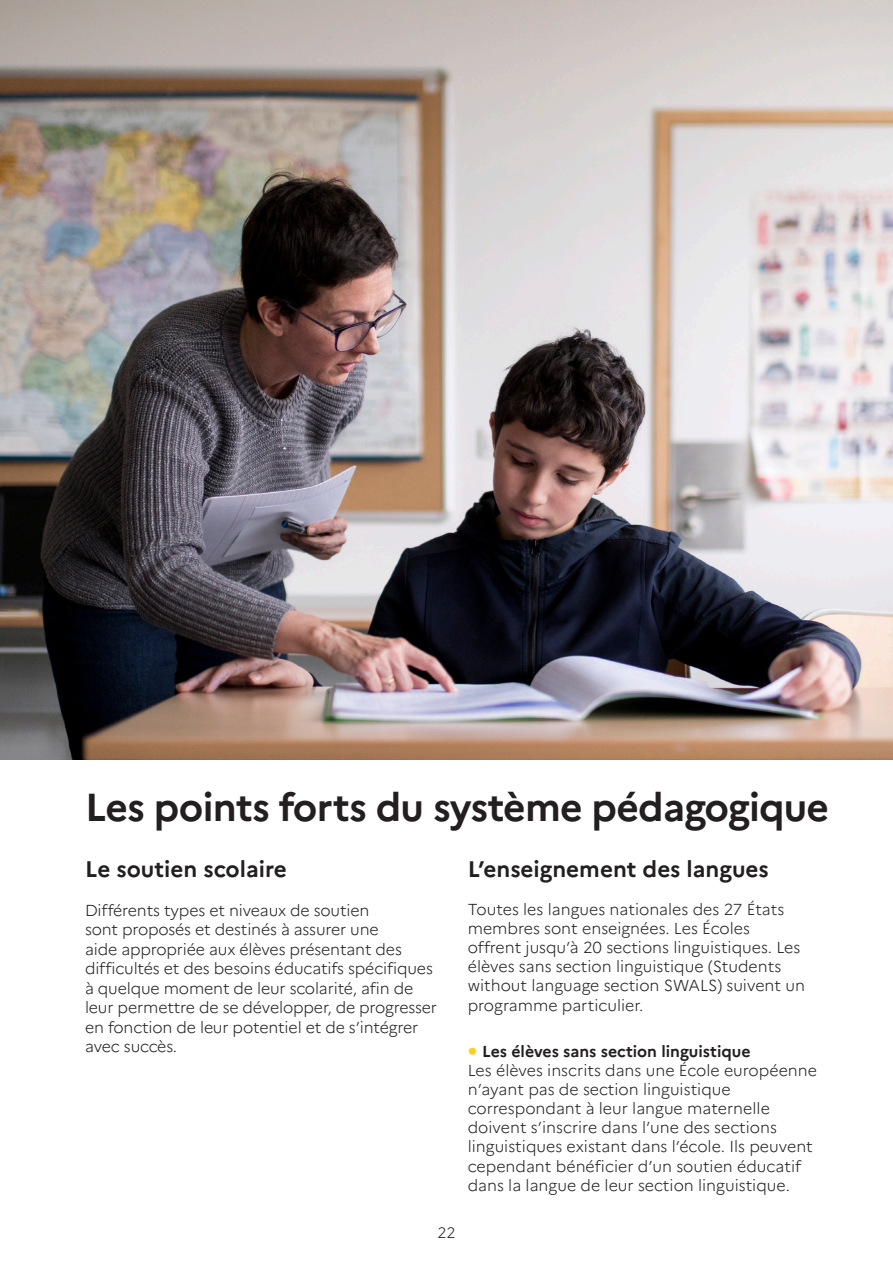
<style>
.page{position:relative;width:893px;height:1263px;background:#fff}
.page>*{position:absolute;margin:0;border:0;box-sizing:border-box;transform-origin:0 0}
.TITRE{font:700 39px "Marianne";letter-spacing:-.02em;color:#231f20}
.TXT_courant{font:700 22.5px "Marianne";color:#231f20}
.TXT_courant-2{font:300 15.9px/19px "Marianne";color:#231f20}
.TXT_courant-3{font:700 15.9px "Marianne";color:#231f20}
.t1{font:300 15px "Marianne";color:#231f20}
.s1{font-size:22.5px;color:#ffce21}
</style>
<div class="page">
<img style="left:0;top:0;width:893px;height:759px">
<p class="TITRE" style="left:85px;top:783px;width:746px">Les points forts du système pédagogique</p>
<p class="TXT_courant" style="left:85px;top:855px;width:203px">Le soutien scolaire</p>
<p class="TXT_courant-2" style="left:85px;top:900px;width:354px;line-height:19.5px">Différents types et niveaux de soutien<br>sont proposés et destinés à assurer une<br>aide appropriée aux élèves présentant des difficultés et des besoins éducatifs spécifiques à quelque moment de leur scolarité, afin de leur permettre de se développer, de progresser en fonction de leur potentiel et de s’intégrer avec succès.</p>
<p class="TXT_courant" style="left:468px;top:855px;width:302px">L’enseignement des langues</p>
<p class="TXT_courant-2" style="left:468px;top:900px;width:339px">Toutes les langues nationales des 27 États membres sont enseignées. Les Écoles offrent jusqu’à 20 sections linguistiques. Les élèves sans section linguistique (Students without language section SWALS) suivent un programme particulier.</p>
<p class="TXT_courant-3" style="left:468px;top:1042px;width:284px"><span class="s1">•</span> Les élèves sans section linguistique</p>
<p class="TXT_courant-2" style="left:468px;top:1061px;width:351px">Les élèves inscrits dans une École européenne n’ayant pas de section linguistique correspondant à leur langue maternelle doivent s’inscrire dans l’une des sections linguistiques existant dans l’école. Ils peuvent cependant bénéficier d’un soutien éducatif dans la langue de leur section linguistique.</p>
<p class="t1" style="left:438px;top:1224px;width:19px">22</p>
</div>
